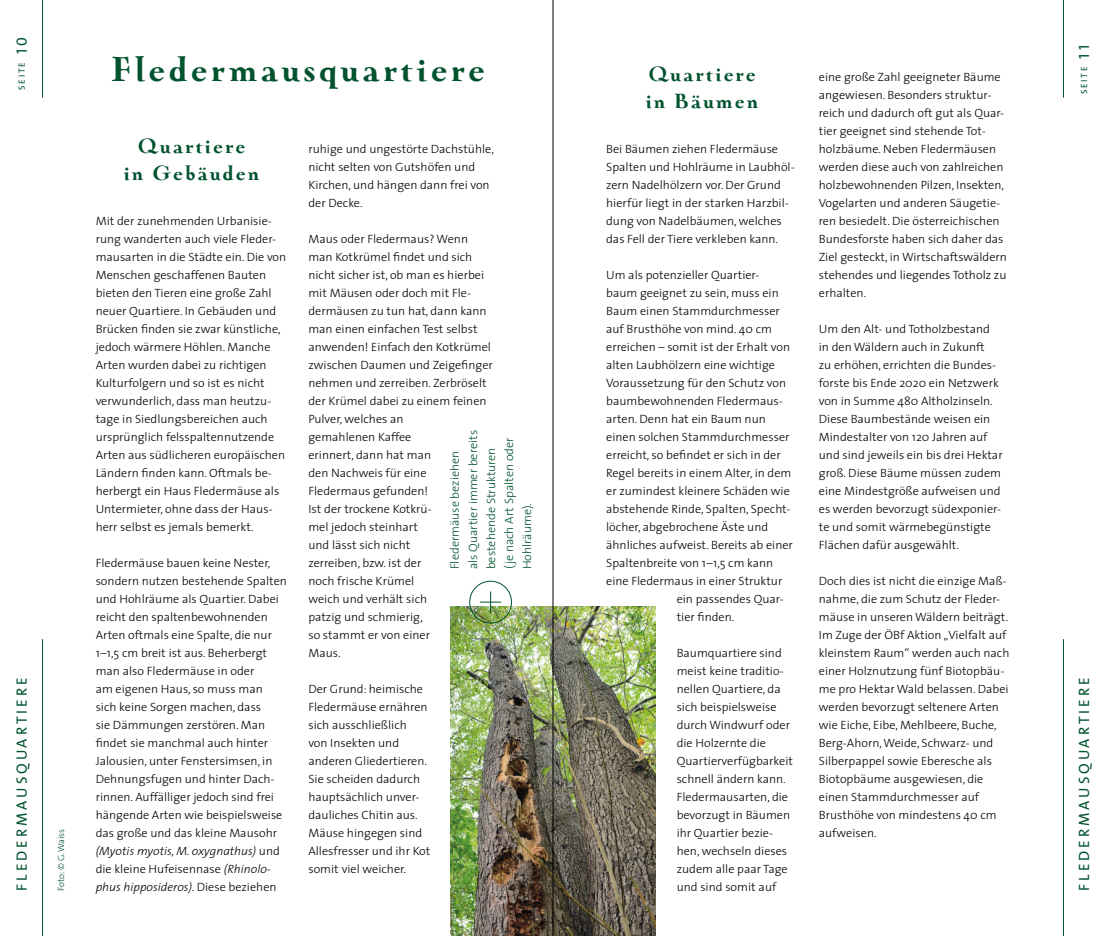
<style>
.page{position:relative;width:1106px;height:936px;background:#fff}
.page>*{position:absolute;margin:0;border:0;box-sizing:border-box;transform-origin:0 0}
.t1{font:900 33px "Oneleigh OTW03";letter-spacing:.1em;color:#00532e}
.t2{font:900 19.5px/27px "Oneleigh OTW03";letter-spacing:.1em;color:#00532e;text-align:center}
.t3{font:15px "The Sans";letter-spacing:.2em;color:#00532e}
.t4{font:300 12px/18px "The Sans";color:#000}
.t5{font:300 12px/18px "The Sans";color:#00532e}
.t6{font:9px "The Sans Caps";letter-spacing:.195em;color:#00532e}
.t7{font:300 9px "The Sans";color:#00532e}
.s1{font-size:15px}
.s2{font-style:italic}
</style>
<div class="page">
<hr style="left:1063px;top:0;width:1px;height:98px;background:#00532e">
<hr style="left:42px;top:0;width:1px;height:98px;background:#00532e">
<hr style="left:1063px;top:639px;width:1px;height:296px;background:#00532e">
<hr style="left:42px;top:639px;width:1px;height:296px;background:#00532e">
<img style="left:450px;top:606px;width:206px;height:329px">
<div style="left:469px;top:580px;width:43px;height:43px;border:1px solid #00532e;border-radius:50%"></div>
<svg style="left:480px;top:592px;width:21px;height:20px"></svg>
<hr style="left:553px;top:0;width:1px;height:935px;background:#000">
<p class="t6" style="left:16px;top:90px;width:54px;rotate:-90deg">SEITE <span class="s1">10</span></p>
<p class="t6" style="left:1078px;top:94px;width:51px;rotate:-90deg">SEITE <span class="s1">11</span></p>
<h1 class="t1" style="left:111px;top:48px;width:376px">Fledermausquartiere</h1>
<h2 class="t2" style="left:645px;top:60px;width:114px;text-align:left">Quartiere in Bäumen</h2>
<p class="t4" style="left:819px;top:69px;width:190px">eine große Zahl geeigneter Bäume angewiesen. Besonders struktur&shy;reich und dadurch oft gut als Quar&shy;tier geeignet sind stehende Tot&shy;holzbäume. Neben Fledermäusen werden diese auch von zahlreichen holzbewohnenden Pilzen, Insekten,<br>Vogelarten und anderen Säugetie&shy;ren besiedelt. Die österreichischen<br>Bundesforste haben sich daher das<br>Ziel gesteckt, in Wirtschaftswäldern stehendes und liegendes Totholz zu erhalten.</p>
<p class="t4" style="left:819px;top:321px;width:185px">Um den Alt- und Totholzbestand in den Wäldern auch in Zukunft<br>zu erhöhen, errichten die Bundes&shy;forste bis Ende 2020 ein Netzwerk von in Summe 480 Altholzinseln.<br>Diese Baumbestände weisen ein<br>Mindestalter von 120 Jahren auf und sind jeweils ein bis drei Hektar groß. Diese Bäume müssen zudem eine Mindestgröße aufweisen und es werden bevorzugt südexponier&shy;te und somit wärmebegünstigte<br>Flächen dafür ausgewählt.</p>
<p class="t4" style="left:819px;top:573px;width:192px">Doch dies ist nicht die einzige Maß&shy;nahme, die zum Schutz der Fleder&shy;mäuse in unseren Wäldern beiträgt.<br>Im Zuge der ÖBf Aktion „Vielfalt auf kleinstem Raum“ werden auch nach einer Holznutzung fünf Biotopbäu&shy;me pro Hektar Wald belassen. Dabei werden bevorzugt seltenere Arten wie Eiche, Eibe, Mehlbeere, Buche,<br>Berg-Ahorn, Weide, Schwarz- und<br>Silberpappel sowie Eberesche als<br>Biotopbäume ausgewiesen, die einen Stammdurchmesser auf<br>Brusthöhe von mindestens 40 cm aufweisen.</p>
<h2 class="t2" style="left:124px;top:132px;width:137px">Quartiere<br>in Gebäuden</h2>
<p class="t4" style="left:606px;top:141px;width:190px">Bei Bäumen ziehen Fledermäuse Spalten und Hohlräume in Laubhöl&shy;zern Nadelhölzern vor. Der Grund hierfür liegt in der starken Harzbil&shy;dung von Nadelbäumen, welches das Fell der Tiere verkleben kann.</p>
<p class="t4" style="left:606px;top:267px;width:155px">Um als potenzieller Quartier-</p>
<p class="t4" style="left:606px;top:285px;width:174px">baum geeignet zu sein, muss ein</p>
<p class="t4" style="left:606px;top:303px;width:175px">Baum einen Stammdurchmesser</p>
<p class="t4" style="left:606px;top:321px;width:167px">auf Brusthöhe von mind. 40 cm</p>
<p class="t4" style="left:606px;top:339px;width:185px">erreichen – somit ist der Erhalt von</p>
<p class="t4" style="left:606px;top:357px;width:170px">alten Laubhölzern eine wichtige</p>
<p class="t4" style="left:606px;top:375px;width:181px">Voraussetzung für den Schutz von</p>
<p class="t4" style="left:606px;top:393px;width:178px">baumbewohnenden Fledermaus-</p>
<p class="t4" style="left:606px;top:411px;width:161px">arten. Denn hat ein Baum nun</p>
<p class="t4" style="left:606px;top:429px;width:185px">einen solchen Stammdurchmesser</p>
<p class="t4" style="left:606px;top:447px;width:176px">erreicht, so befindet er sich in der</p>
<p class="t4" style="left:606px;top:465px;width:187px">Regel bereits in einem Alter, in dem</p>
<p class="t4" style="left:606px;top:483px;width:185px">er zumindest kleinere Schäden wie</p>
<p class="t4" style="left:606px;top:501px;width:186px">abstehende Rinde, Spalten, Specht-</p>
<p class="t4" style="left:606px;top:519px;width:164px">löcher, abgebrochene Äste und</p>
<p class="t4" style="left:606px;top:537px;width:188px">ähnliches aufweist. Bereits ab einer</p>
<p class="t4" style="left:606px;top:555px;width:169px">Spaltenbreite von 1–1,5 cm kann</p>
<p class="t4" style="left:606px;top:573px;width:178px">eine Fledermaus in einer Struktur</p>
<p class="t4" style="left:676px;top:591px;width:108px">ein passendes Quar-</p>
<p class="t4" style="left:676px;top:609px;width:59px">tier finden.</p>
<p class="t4" style="left:676px;top:645px;width:118px">Baumquartiere sind meist keine traditio&shy;nellen Quartiere, da sich beispielsweise durch Windwurf oder die Holzernte die<br>Quartierverfügbarkeit schnell ändern kann.<br>Fledermausarten, die bevorzugt in Bäumen ihr Quartier bezie&shy;hen, wechseln dieses zudem alle paar Tage und sind somit auf</p>
<p class="t4" style="left:308px;top:141px;width:187px">ruhige und ungestörte Dachstühle, nicht selten von Gutshöfen und<br>Kirchen, und hängen dann frei von der Decke.</p>
<p class="t4" style="left:308px;top:231px;width:186px">Maus oder Fledermaus? Wenn man Kotkrümel findet und sich nicht sicher ist, ob man es hierbei mit Mäusen oder doch mit Fle&shy;dermäusen zu tun hat, dann kann man einen einfachen Test selbst anwenden! Einfach den Kotkrümel zwischen Daumen und Zeigefinger nehmen und zerreiben. Zerbröselt der Krümel dabei zu einem feinen<br>Pulver, welches an<br>gemahlenen Kaffee<br>erinnert, dann hat man<br>den Nachweis für eine<br>Fledermaus gefunden!<br>Ist der trockene Kotkrü-<br>mel jedoch steinhart<br>und lässt sich nicht<br>zerreiben, bzw. ist der<br>noch frische Krümel<br>weich und verhält sich<br>patzig und schmierig,<br>so stammt er von einer<br>Maus.</p>
<p class="t4" style="left:308px;top:681px;width:123px">Der Grund: heimische<br>Fledermäuse ernähren sich ausschließlich<br>von Insekten und anderen Gliedertieren.<br>Sie scheiden dadurch hauptsächlich unver&shy;dauliches Chitin aus.<br>Mäuse hingegen sind<br>Allesfresser und ihr Kot somit viel weicher.</p>
<p class="t4" style="left:96px;top:213px;width:192px">Mit der zunehmenden Urbanisie&shy;rung wanderten auch viele Fleder&shy;mausarten in die Städte ein. Die von Menschen geschaffenen Bauten bieten den Tieren eine große Zahl neuer Quartiere. In Gebäuden und Brücken finden sie zwar künstliche, jedoch wärmere Höhlen. Manche Arten wurden dabei zu richtigen Kulturfolgern und so ist es nicht verwunderlich, dass man heutzu&shy;tage in Siedlungsbereichen auch ursprünglich felsspaltennutzende Arten aus südlicheren europäischen Ländern finden kann. Oftmals be&shy;herbergt ein Haus Fledermäuse als Untermieter, ohne dass der Haus&shy;herr selbst es jemals bemerkt.</p>
<p class="t4" style="left:96px;top:555px;width:193px">Fledermäuse bauen keine Nester, sondern nutzen bestehende Spalten und Hohlräume als Quartier. Dabei reicht den spaltenbewohnenden Arten oftmals eine Spalte, die nur 1–1,5 cm breit ist aus. Beherbergt man also Fledermäuse in oder<br>am eigenen Haus, so muss man<br>sich keine Sorgen machen, dass<br>sie Dämmungen zerstören. Man findet sie manchmal auch hinter Jalousien, unter Fenstersimsen, in Dehnungsfugen und hinter Dach&shy;rinnen. Auffälliger jedoch sind frei hängende Arten wie beispielsweise das große und das kleine Mausohr <span class="s2">(Myotis myotis, M. oxygnathus)</span> und die kleine Hufeisennase <span class="s2">(Rhinolo&shy;phus hipposideros)</span>. Diese beziehen</p>
<p class="t5" style="left:447px;top:569px;width:141px;rotate:-90deg">Fledermäuse beziehen<br>als Quartier immer bereits bestehende Strukturen<br>(je nach Art Spalten oder<br>Hohlräume).</p>
<p class="t3" style="left:16px;top:890px;width:215px;rotate:-90deg">FLEDERMAUSQUARTIERE</p>
<p class="t3" style="left:1078px;top:890px;width:215px;rotate:-90deg">FLEDERMAUSQUARTIERE</p>
<p class="t7" style="left:57px;top:891px;width:64px;rotate:-90deg">Foto: © G. Waiss</p>
</div>
